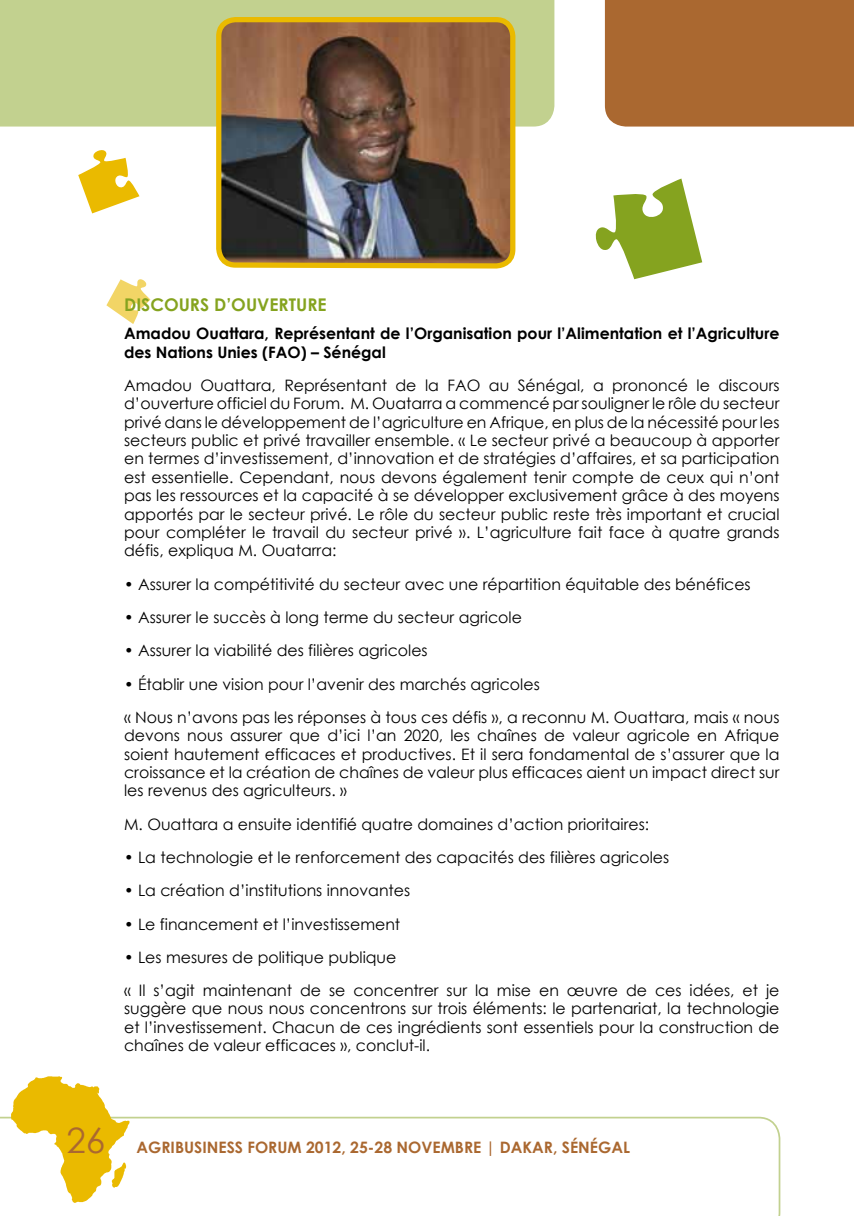
<style>
.page{position:relative;width:854px;height:1216px;background:#fff}
.page>*{position:absolute;margin:0;border:0;box-sizing:border-box;transform-origin:0 0}
.t1{font:35px "Century Gothic";color:#aa6830}
.t2{font:700 17.5px "Century Gothic";color:#85a31f}
.t3{font:15.75px/18.4px "Century Gothic";color:#000;text-align:justify}
.t4{font:700 15.75px/18.4px "Century Gothic";color:#000}
.t5{font:700 15.75px "Century Gothic";color:#aa6830}
</style>
<div class="page">
<svg style="left:0;top:1116px;width:781px;height:99px"></svg>
<div style="left:0;top:0;width:554px;height:126px;background:#c2d18f"></div>
<div style="left:604px;top:0;width:249px;height:126px;background:#aa6830"></div>
<svg style="left:11px;top:1076px;width:118px;height:126px"></svg>
<svg style="left:106px;top:279px;width:44px;height:45px"></svg>
<img style="left:213px;top:14px;width:305px;height:255px">
<svg style="left:595px;top:178px;width:107px;height:101px"></svg>
<svg style="left:78px;top:150px;width:61px;height:63px"></svg>
<p class="t2" style="left:124px;top:293px;width:66px">Discours</p>
<p class="t2" style="left:214px;top:293px;width:114px">d’ouverture</p>
<p class="t4" style="left:124px;top:324px;width:656px">Amadou Ouattara, Représentant de l’Organisation pour l’Alimentation et l’Agriculture des N ations Unies (FAO</p>
<p class="t4" style="left:300px;top:342px;width:87px">) – Sénégal</p>
<p class="t3" style="left:124px;top:376px;width:656px">Amadou Ouattara, Représentant de la FAO au Sénégal, a prononcé le discours d’ouverture officiel du Forum. M. Ouatarra a commencé par souligner le rôle du secteur privé dans le développement de l’agriculture en Afrique, en plus de la nécessité pour les secteurs public et privé travailler ensemble. « Le secteur privé a beaucoup à apporter en termes d’investissement, d’innovation et de stratégies d’affaires, et sa participation est essentielle. Cependant, nous devons également tenir compte de ceux qui n’ont pas les ressources et la capacité à se développer exclusivement grâce à des moyens apportés par le secteur privé. Le rôle du secteur public reste très important et crucial pour compléter le travail du secteur privé ». L’agriculture fait face à quatre grands défis, expliqua M. Ouatarra:</p>
<p class="t3" style="left:124px;top:574px;width:628px">• Assurer la compétitivité du secteur avec une répartition équitable des bénéfices</p>
<p class="t3" style="left:124px;top:608px;width:399px">• Assurer le succès à long terme du secteur agricole</p>
<p class="t3" style="left:124px;top:641px;width:305px">• Assurer la viabilité des filières agricoles</p>
<p class="t3" style="left:124px;top:667px;width:656px;line-height:33.2px">• Établir une vision pour l’avenir des marchés agricoles<br>« Nous n’avons pas les réponses à tous ces défis », a reconnu M. Ouattara, mais « nous</p>
<p class="t3" style="left:124px;top:726px;width:656px">devons nous assurer que d’ici l’an 2020, les chaînes de valeur agricole en Afrique soient hautement efficaces et productives. Et il sera fondamental de s’assurer que la croissance et la création de chaînes de valeur plus efficaces aient un impact direct sur les revenus des agriculteurs. »</p>
<p class="t3" style="left:124px;top:814px;width:526px">M. Ouattara a ensuite identifié quatre domaines d’action prioritaires:</p>
<p class="t3" style="left:124px;top:847px;width:546px">• La technologie et le renforcement des capacités des filières agricoles</p>
<p class="t3" style="left:124px;top:881px;width:287px">• La création d’institutions innovantes</p>
<p class="t3" style="left:124px;top:914px;width:277px">• Le financement et l’investissement</p>
<p class="t3" style="left:124px;top:940px;width:656px;line-height:33.2px">• Les mesures de politique publique<br>« Il s’agit maintenant de se concentrer sur la mise en œuvre de ces idées, et je</p>
<p class="t3" style="left:124px;top:999px;width:656px">suggère que nous nous concentrons sur trois éléments: le partenariat, la technologie et l’investissement. Chacun de ces ingrédients sont essentiels pour la construction de chaînes de valeur efficaces », conclut-il.</p>
<h1 class="t1" style="left:66px;top:1118px;width:40px">26</h1>
<p class="t5" style="left:136px;top:1137px;width:34px">AgriBusi</p>
<p class="t5" style="left:207px;top:1137px;width:73px">ness Forum</p>
<p class="t5" style="left:306px;top:1137px;width:322px">2012, 25-28 novembrE | dakar, sénégal</p>
</div>
